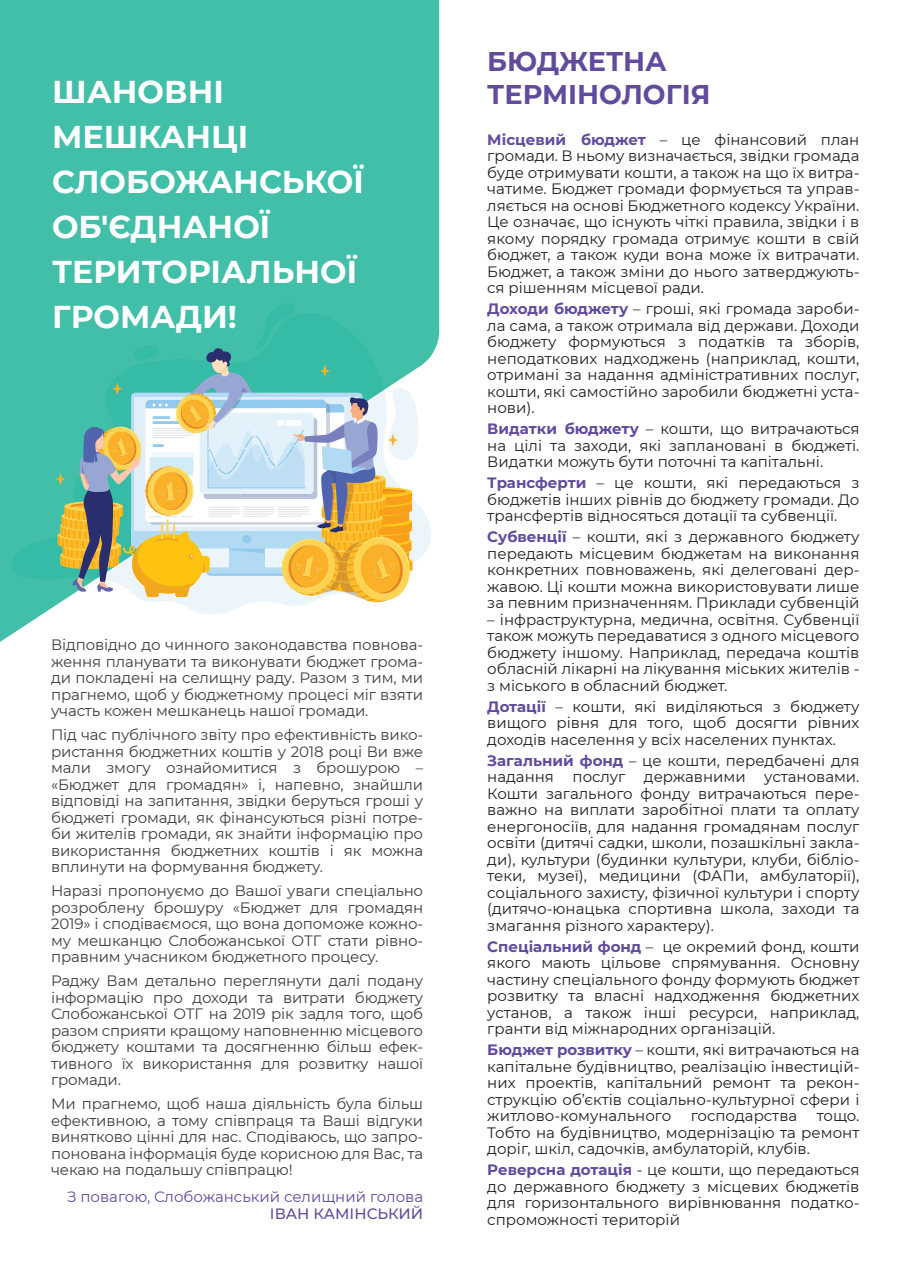
<style>
.page{position:relative;width:902px;height:1280px;background:#fff}
.page>*{position:absolute;margin:0;border:0;box-sizing:border-box;transform-origin:0 0}
.t1{font:700 31.5px/45px "Montserrat";color:#fff}
.t2{font:700 27px/32.4px "Montserrat";color:#624a9e}
.t3{font:15px/16.5px "Montserrat";color:#231f20;text-align:justify}
.t4{font:15px/16.5px "Montserrat";letter-spacing:-.01em;color:#3e3e3f;text-align:justify}
.t5{font:15px "Montserrat";color:#624a9e}
.t6{font:500 15px "Montserrat";color:#624a9e}
.s1{font-weight:700;color:#624a9e}
</style>
<div class="page">
<svg style="left:0;top:0;width:439px;height:642px;background:#53c5b0"></svg>
<svg style="left:97px;top:390px;width:335px;height:224px"></svg>
<svg style="left:0;top:313px;width:55px;height:266px;background:#3fbea7"></svg>
<svg style="left:55px;top:303px;width:364px;height:302px;background:#a2c8ad"></svg>
<h1 class="t1" style="left:52px;top:68px;width:313px">ШАНОВНІ<br>МЕШКАНЦІ<br>СЛОБОЖАНСЬКОЇ<br>ОБ'ЄДНАНОЇ<br>ТЕРИТОРІАЛЬНОЇ<br>ГРОМАДИ!</h1>
<p class="t4" style="left:51px;top:636px;width:373px">Відповідно до чинного законодавства повнова&shy;ження планувати та виконувати бюджет грома&shy;ди покладені на селищну раду. Разом з тим, ми прагнемо, щоб у бюджетному процесі міг взяти участь кожен мешканець нашої громади.</p>
<p class="t4" style="left:51px;top:726px;width:373px">Під час публічного звіту про ефективність вико&shy;ристання бюджетних коштів у 2018 році Ви вже мали змогу ознайомитися з брошурою – «Бюджет для громадян» і, напевно, знайшли відповіді на запитання, звідки беруться гроші у бюджеті громади, як фінансуються різні потре&shy;би жителів громади, як знайти інформацію про використання бюджетних коштів і як можна вплинути на формування бюджету.</p>
<p class="t4" style="left:51px;top:882px;width:373px">Наразі пропонуємо до Вашої уваги спеціально розроблену брошуру «Бюджет для громадян 2019» і сподіваємося, що вона допоможе кожно&shy;му мешканцю Слобожанської ОТГ стати рівно&shy;правним учасником бюджетного процесу.</p>
<p class="t4" style="left:51px;top:972px;width:373px">Раджу Вам детально переглянути далі подану інформацію про доходи та витрати бюджету Слобожанської ОТГ на 2019 рік задля того, щоб разом сприяти кращому наповненню місцевого бюджету коштами та досягненню більш ефек&shy;тивного їх використання для розвитку нашої громади.</p>
<p class="t4" style="left:51px;top:1095px;width:373px">Ми прагнемо, щоб наша діяльність була більш ефективною, а тому співпраця та Ваші відгуки винятково цінні для нас. Сподіваюсь, що запро&shy;понована інформація буде корисною для Вас, та чекаю на подальшу співпрацю!</p>
<p class="t5" style="left:67px;top:1186px;width:357px">З повагою, Слобожанський селищний голова</p>
<p class="t6" style="left:270px;top:1203px;width:155px">ІВАН КАМІНСЬКИЙ</p>
<h2 class="t2" style="left:487px;top:44px;width:225px">БЮДЖЕТНА<br>ТЕРМІНОЛОГІЯ</h2>
<p class="t3" style="left:487px;top:131px;width:373px"><span class="s1">Місцевий бюджет</span> – це фінансовий план громади. В ньому визначається, звідки громада буде отримувати кошти, а також на що їх витра&shy;чатиме. Бюджет громади формується та управ&shy;ляється на основі Бюджетного кодексу України.<br>Це означає, що існують чіткі правила, звідки і в якому порядку громада отримує кошти в свій бюджет, а також куди вона може їх витрачати.<br>Бюджет, а також зміни до нього затверджують&shy;ся рішенням місцевої ради.</p>
<p class="t3" style="left:487px;top:300px;width:373px"><span class="s1">Доходи бюджету</span> – гроші, які громада зароби&shy;ла сама, а також отримала від держави. Доходи бюджету формуються з податків та зборів, неподаткових надходжень (наприклад, кошти, отримані за надання адміністративних послуг, кошти, які самостійно заробили бюджетні уста&shy;нови).</p>
<p class="t3" style="left:487px;top:420px;width:373px"><span class="s1">Видатки бюджету</span> – кошти, що витрачаються на цілі та заходи, які заплановані в бюджеті.<br>Видатки можуть бути поточні та капітальні.</p>
<p class="t3" style="left:487px;top:474px;width:373px"><span class="s1">Трансферти</span> – це кошти, які передаються з бюджетів інших рівнів до бюджету громади. До трансфертів відносяться дотації та субвенції.</p>
<p class="t3" style="left:487px;top:528px;width:373px"><span class="s1">Субвенції</span> – кошти, які з державного бюджету передають місцевим бюджетам на виконання конкретних повноважень, які делеговані дер&shy;жавою. Ці кошти можна використовувати лише за певним призначенням. Приклади субвенцій</p>
<p class="t3" style="left:487px;top:611px;width:373px">– інфраструктурна, медична, освітня. Субвенції також можуть передаватися з одного місцевого бюджету іншому. Наприклад, передача коштів обласній лікарні на лікування міських жителів - з міського в обласний бюджет.</p>
<p class="t3" style="left:487px;top:698px;width:373px"><span class="s1">Дотації</span> – кошти, які виділяються з бюджету вищого рівня для того, щоб досягти рівних доходів населення у всіх населених пунктах.</p>
<p class="t3" style="left:487px;top:752px;width:373px"><span class="s1">Загальний фонд</span> – це кошти, передбачені для надання послуг державними установами.<br>Кошти загального фонду витрачаються пере&shy;важно на виплати заробітної плати та оплату енергоносіїв, для надання громадянам послуг освіти (дитячі садки, школи, позашкільні закла&shy;ди), культури (будинки культури, клуби, бібліо&shy;теки, музеї), медицини (ФАПи, амбулаторії), соціального захисту, фізичної культури і спорту (дитячо-юнацька спортивна школа, заходи та змагання різного характеру).</p>
<p class="t3" style="left:487px;top:938px;width:373px"><span class="s1">Спеціальний фонд</span> – це окремий фонд, кошти якого мають цільове спрямування. Основну частину спеціального фонду формують бюджет розвитку та власні надходження бюджетних установ, а також інші ресурси, наприклад, гранти від міжнародних організацій.</p>
<p class="t3" style="left:487px;top:1041px;width:373px"><span class="s1">Бюджет розвитку</span> – кошти, які витрачаються на капітальне будівництво, реалізацію інвестицій&shy;них проектів, капітальний ремонт та рекон&shy;струкцію об’єктів соціально-культурної сфери і житлово-комунального</p>
<p class="t3" style="left:487px;top:1107px;width:373px;text-indent:329px">тощо.<br>Тобто на будівництво, модернізацію та ремонт доріг, шкіл, садочків, амбулаторій, клубів.</p>
<p class="t3" style="left:487px;top:1161px;width:373px"><span class="s1">Реверсна дотація</span> - це кошти, що передаються до державного бюджету з місцевих бюджетів для горизонтального вирівнювання податко&shy;спроможності територій</p>
<p class="t3" style="left:690px;top:1107px;width:108px">господарства</p>
</div>
